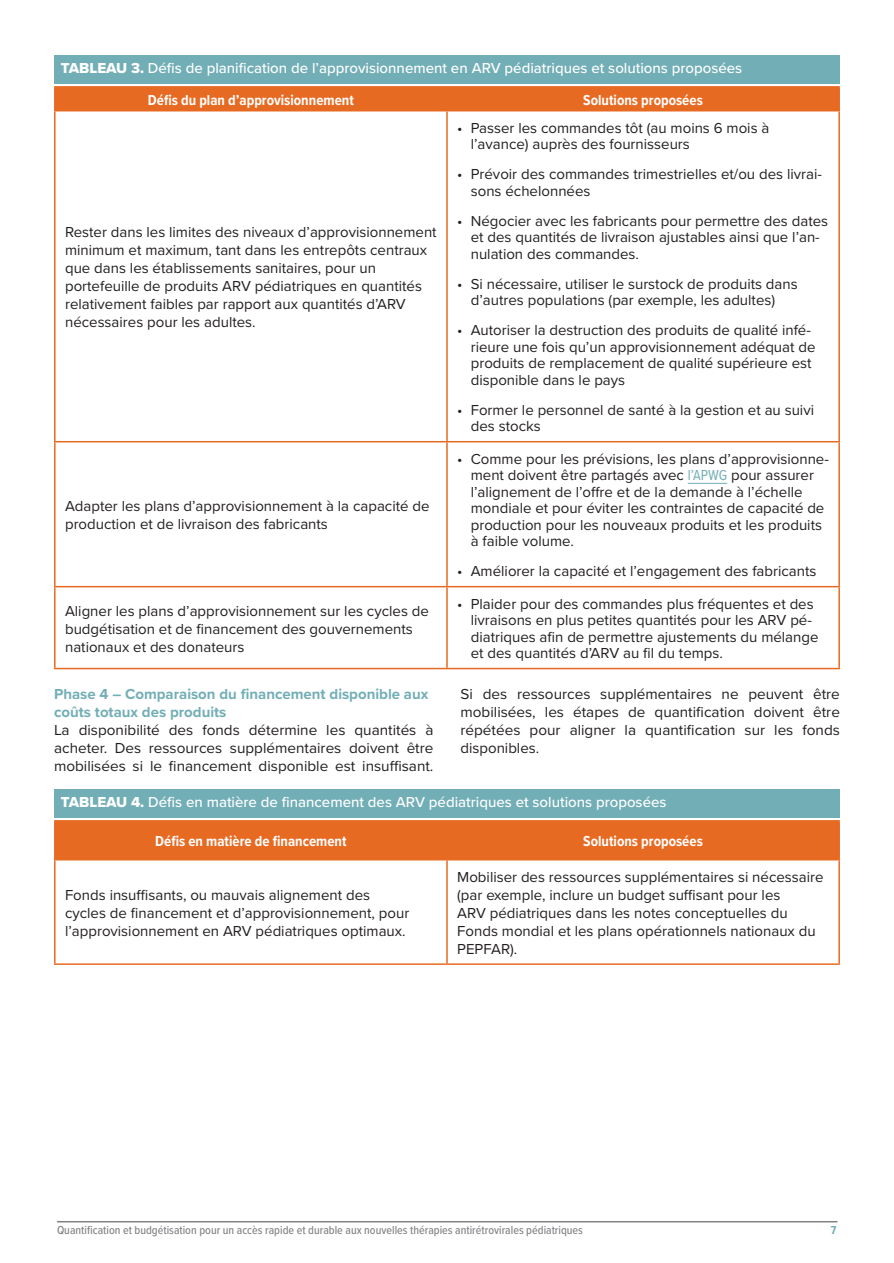
<style>
.page{position:relative;width:894px;height:1263px;background:#fff}
.page>*{position:absolute;margin:0;border:0;box-sizing:border-box;transform-origin:0 0}
.t1{font:15px/18px "Proxima Nova";color:#231f20}
.t2{font:500 15px "Proxima Nova";color:#fff}
.t3{font:700 15px "Proxima Nova Cond";color:#fff}
.t4{font:700 15px/18px "Proxima Nova";color:#72aeb6}
.t5{font:500 12px "Proxima Nova Cond";color:#808285}
.t6{font:700 12px "Proxima Nova Cond";color:#72aeb6}
.s1{font-family:"Proxima Nova Extrabld";font-weight:400}
.s2{font-family:"Proxima Nova Cond";color:#72aeb6}
</style>
<div class="page">
<hr style="left:57px;top:1221px;width:780px;height:1px;background:#808285">
<div style="left:54px;top:55px;width:785px;height:28px;background:#72aeb6"></div>
<hr style="left:446px;top:111px;width:1px;height:330px;background:#e76a22">
<hr style="left:54px;top:441px;width:393px;height:1px;background:#e76a22">
<hr style="left:447px;top:441px;width:392px;height:1px;background:#e76a22">
<hr style="left:446px;top:442px;width:1px;height:144px;background:#e76a22">
<hr style="left:54px;top:586px;width:393px;height:1px;background:#e76a22">
<hr style="left:447px;top:586px;width:392px;height:1px;background:#e76a22">
<hr style="left:446px;top:587px;width:1px;height:81px;background:#e76a22">
<hr style="left:54px;top:86px;width:393px;height:2px;background:#e76a22">
<hr style="left:54px;top:88px;width:2px;height:22px;background:#e76a22">
<hr style="left:447px;top:86px;width:392px;height:2px;background:#e76a22">
<div style="left:56px;top:88px;width:783px;height:22px;background:#e76a22"></div>
<hr style="left:54px;top:110px;width:393px;height:1px;background:#e76a22">
<hr style="left:54px;top:111px;width:2px;height:330px;background:#e76a22">
<hr style="left:447px;top:110px;width:392px;height:1px;background:#e76a22">
<hr style="left:838px;top:111px;width:1px;height:330px;background:#e76a22">
<hr style="left:54px;top:442px;width:2px;height:144px;background:#e76a22">
<hr style="left:838px;top:442px;width:1px;height:144px;background:#e76a22">
<hr style="left:54px;top:587px;width:2px;height:81px;background:#e76a22">
<hr style="left:838px;top:587px;width:1px;height:81px;background:#e76a22">
<hr style="left:54px;top:668px;width:393px;height:1px;background:#e76a22">
<hr style="left:447px;top:668px;width:392px;height:1px;background:#e76a22">
<hr style="left:687px;top:483px;width:40px;height:1px;background:#72aeb6">
<div style="left:54px;top:788px;width:785px;height:29px;background:#72aeb6"></div>
<div style="left:56px;top:821px;width:782px;height:38px;background:#e76a22"></div>
<hr style="left:446px;top:821px;width:1px;height:38px;background:#e76a22">
<hr style="left:446px;top:860px;width:1px;height:103px;background:#e76a22">
<hr style="left:54px;top:820px;width:393px;height:1px;background:#e76a22">
<hr style="left:54px;top:821px;width:2px;height:38px;background:#e76a22">
<hr style="left:447px;top:820px;width:392px;height:1px;background:#e76a22">
<hr style="left:838px;top:821px;width:1px;height:38px;background:#e76a22">
<hr style="left:54px;top:859px;width:393px;height:1px;background:#e76a22">
<hr style="left:54px;top:860px;width:2px;height:103px;background:#e76a22">
<hr style="left:447px;top:859px;width:392px;height:1px;background:#e76a22">
<hr style="left:838px;top:860px;width:1px;height:103px;background:#e76a22">
<hr style="left:54px;top:963px;width:393px;height:2px;background:#e76a22">
<hr style="left:447px;top:963px;width:392px;height:2px;background:#e76a22">
<p class="t2" style="left:61px;top:57px;width:682px"><span class="s1">TABLEAU 3.</span> Défis de planification de l’approvisionnement en ARV pédiatriques et solutions proposées</p>
<p class="t3" style="left:148px;top:89px;width:207px">Défis du plan d’approvisionnement</p>
<p class="t3" style="left:583px;top:89px;width:121px">Solutions proposées</p>
<p class="t1" style="left:65px;top:222px;width:373px">Rester dans les limites des niveaux d’approvisionnement minimum et maximum, tant dans les entrepôts centraux que dans les établissements sanitaires, pour un portefeuille de produits ARV pédiatriques en quantités relativement faibles par rapport aux quantités d’ARV nécessaires pour les adultes.</p>
<p class="t1" style="left:65px;top:496px;width:366px">Adapter les plans d’approvisionnement à la capacité de production et de livraison des fabricants</p>
<p class="t1" style="left:470px;top:119px;width:300px;line-height:16.5px;text-indent:-14px">• Passer les commandes tôt (au moins 6 mois à l’avance) auprès des fournisseurs</p>
<p class="t1" style="left:470px;top:165px;width:352px;line-height:16.5px;text-indent:-14px">• Prévoir des commandes trimestrielles et/ou des livrai&shy;sons échelonnées</p>
<p class="t1" style="left:470px;top:212px;width:359px;line-height:16.5px;text-indent:-14px">• Négocier avec les fabricants pour permettre des dates et des quantités de livraison ajustables ainsi que l’an&shy;nulation des commandes.</p>
<p class="t1" style="left:470px;top:275px;width:328px;line-height:16.5px;text-indent:-14px">• Si nécessaire, utiliser le surstock de produits dans d’autres populations (par exemple, les adultes)</p>
<p class="t1" style="left:470px;top:321px;width:346px;line-height:16.5px;text-indent:-14px">• Autoriser la destruction des produits de qualité infé&shy;rieure une fois qu’un approvisionnement adéquat de produits de remplacement de qualité supérieure est disponible dans le pays</p>
<p class="t1" style="left:470px;top:401px;width:345px;line-height:16.5px;text-indent:-14px">• Former le personnel de santé à la gestion et au suivi des stocks</p>
<p class="t1" style="left:470px;top:450px;width:359px;line-height:16.5px;text-indent:-14px">• Comme pour les prévisions, les plans d’approvisionne&shy;ment doivent être partagés avec <span class="s2">l’APWG</span> pour assurer l’alignement de l’offre et de la demande à l’échelle mondiale et pour éviter les contraintes de capacité de production pour les nouveaux produits et les produits à faible volume.</p>
<p class="t1" style="left:457px;top:562px;width:360px">• Améliorer la capacité et l’engagement des fabricants</p>
<p class="t1" style="left:65px;top:601px;width:365px">Aligner les plans d’approvisionnement sur les cycles de budgétisation et de financement des gouvernements nationaux et des donateurs</p>
<p class="t1" style="left:470px;top:595px;width:349px;line-height:16.5px;text-indent:-14px">• Plaider pour des commandes plus fréquentes et des livraisons en plus petites quantités pour les ARV pé&shy;diatriques afin de permettre ajustements du mélange et des quantités d’ARV au fil du temps.</p>
<p class="t4" style="left:54px;top:685px;width:375px">Phase 4 – Comparaison du financement disponible aux coûts totaux des produits</p>
<p class="t1" style="left:54px;top:720px;width:381px;text-align:justify">La disponibilité des fonds détermine les quantités à acheter. Des ressources supplémentaires doivent être mobilisées si le financement disponible est insuffisant.</p>
<p class="t1" style="left:460px;top:684px;width:381px;text-align:justify">Si des ressources supplémentaires ne peuvent être mobilisées, les étapes de quantification doivent être répétées pour aligner la quantification sur les fonds disponibles.</p>
<p class="t2" style="left:61px;top:791px;width:607px"><span class="s1">TABLEAU 4.</span> Défis en matière de financement des ARV pédiatriques et solutions proposées</p>
<p class="t3" style="left:155px;top:830px;width:193px">Défis en matière de financement</p>
<p class="t3" style="left:583px;top:830px;width:121px">Solutions proposées</p>
<p class="t1" style="left:65px;top:885px;width:345px">Fonds insuffisants, ou mauvais alignement des cycles de financement et d’approvisionnement, pour l’approvisionnement en ARV pédiatriques optimaux.</p>
<p class="t1" style="left:457px;top:867px;width:367px">Mobiliser des ressources supplémentaires si nécessaire (par exemple, inclure un budget suffisant pour les<br>ARV pédiatriques dans les notes conceptuelles du Fonds mondial et les plans opérationnels nationaux du PEPFAR).</p>
<p class="t5" style="left:57px;top:1221px;width:527px">Quantification et budgétisation pour un accès rapide et durable aux nouvelles thérapies antirétrovirales pédiatriques</p>
<p class="t6" style="left:830px;top:1221px;width:7px">7</p>
</div>
